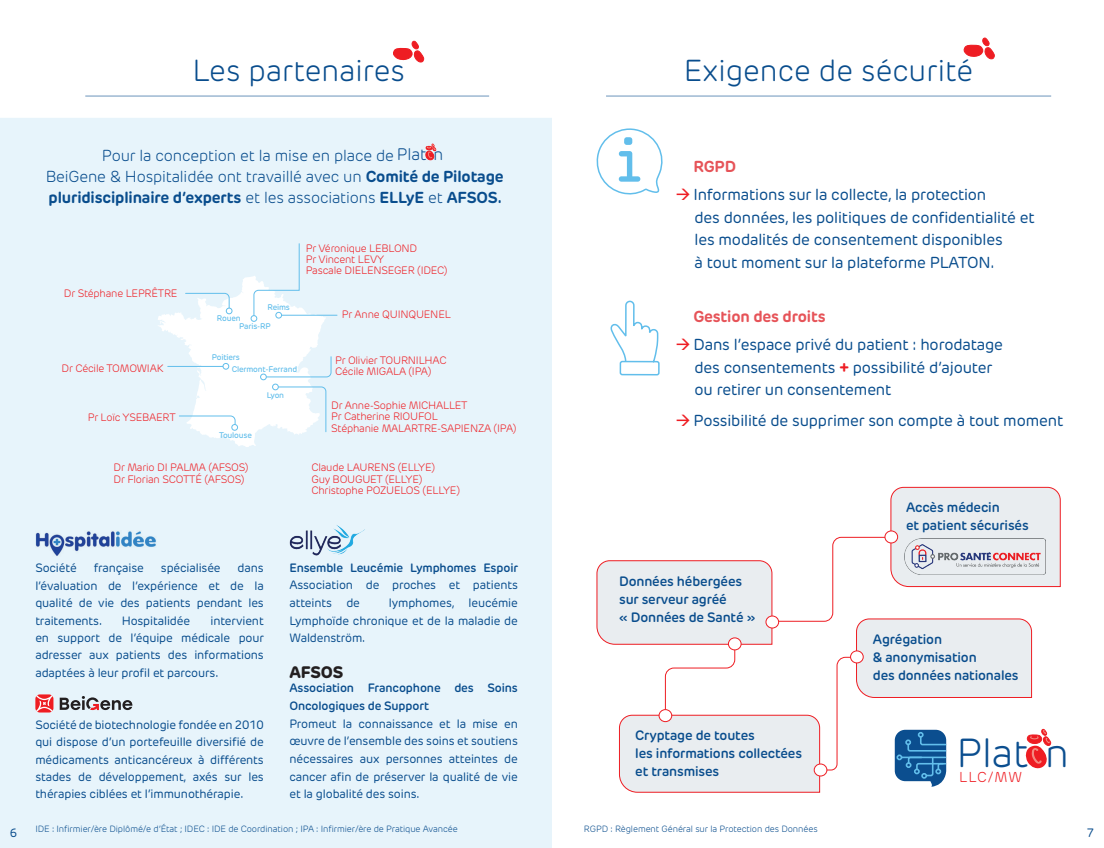
<style>
.page{position:relative;width:1104px;height:848px;background:#fff}
.page>*{position:absolute;margin:0;border:0;box-sizing:border-box;transform-origin:0 0}
.t1{font:300 40.05px "New Rubrik";color:#0b4e8f}
.t2{font:300 30px "New Rubrik";color:#094d8d}
.t3{font:800 16.5px "New Rubrik";letter-spacing:-.01em;color:#231f20}
.t4{font:15.75px/22.5px "New Rubrik";letter-spacing:-.01em;color:#094d8d}
.t5{font:300 15.75px/21px "New Rubrik";letter-spacing:-.01em;color:#094d8d;text-align:center}
.t6{font:700 15.75px "New Rubrik";letter-spacing:-.01em;color:#e65358}
.t7{font:300 14.25px "New Rubrik";color:#ee1d23}
.t8{font:600 13.5px/18px "New Rubrik";letter-spacing:-.01em;color:#094d8d}
.t9{font:12px/17.4px "New Rubrik";letter-spacing:-.01em;color:#094d8d;text-align:justify}
.t10{font:600 12px/17.7px "New Rubrik";letter-spacing:-.01em;color:#094d8d}
.t11{font:300 10.65px/11.4px "New Rubrik";letter-spacing:-.02em;color:#ee1d23}
.t12{font:300 9px "New Rubrik";letter-spacing:-.01em;color:#094d8d}
.t13{font:500 8.1px/7.8px "New Rubrik";letter-spacing:-.02em;color:#62beeb}
.s1{font-size:16.5px;color:#0b4e8f}
.s2{font-weight:700}
.s3{color:#ee1d23}
.s4{font-weight:700;color:#ee1d23}
</style>
<div class="page">
<div style="left:0;top:99px;width:552px;height:749px;background:#e7f4fb"></div>
<svg style="left:0;top:37px;width:1052px;height:81px"></svg>
<hr style="left:606px;top:96px;width:444px;height:1px;background:#094d8d">
<svg style="left:962px;top:38px;width:32px;height:22px"></svg>
<svg style="left:596px;top:128px;width:67px;height:67px"></svg>
<svg style="left:610px;top:300px;width:50px;height:76px"></svg>
<svg style="left:425px;top:144px;width:11px;height:17px"></svg>
<svg style="left:596px;top:487px;width:464px;height:306px"></svg>
<hr style="left:85px;top:96px;width:404px;height:1px;background:#094d8d">
<svg style="left:392px;top:41px;width:32px;height:22px"></svg>
<svg style="left:35px;top:694px;width:18px;height:18px"></svg>
<svg style="left:60px;top:696px;width:72px;height:14px"></svg>
<img style="left:35px;top:531px;width:121px;height:25px">
<img style="left:289px;top:525px;width:76px;height:31px">
<hr style="left:278px;top:315px;width:59px;height:1px;background:#62beeb">
<svg style="left:158px;top:243px;width:174px;height:204px"></svg>
<div style="left:231px;top:424px;width:7px;height:7px;border:1px solid #62beeb;border-radius:50%"></div>
<h2 class="t2" style="left:192px;top:52px;width:214px">Les partenaires</h2>
<h3 class="t5" style="left:46px;top:145px;width:459px">Pour la conception et la mise en place de <span class="s1">Plat n<br></span>BeiGene &amp; Hospitalidée ont travaillé avec un <span class="s2">Comité de Pilotage pluridisciplinaire d’experts</span> et les associations <span class="s2">ELLyE</span> et <span class="s2">AFSOS.</span></h3>
<p class="t11" style="left:64px;top:288px;width:115px">Dr Stéphane LEPRÊTRE</p>
<p class="t11" style="left:62px;top:362px;width:103px">Dr Cécile TOMOWIAK</p>
<p class="t11" style="left:88px;top:411px;width:89px">Pr Loïc YSEBAERT</p>
<p class="t11" style="left:306px;top:242px;width:143px">Pr Véronique LEBLOND<br>Pr Vincent LEVY<br>Pascale DIELENSEGER (IDEC)</p>
<p class="t13" style="left:267px;top:303px;width:24px">Reims</p>
<p class="t13" style="left:239px;top:315px;width:33px;text-indent:-22px">Rouen<br>Paris-RP</p>
<p class="t13" style="left:212px;top:353px;width:30px">Poitiers</p>
<p class="t13" style="left:231px;top:365px;width:67px">Clermont-Ferrand</p>
<p class="t13" style="left:219px;top:431px;width:34px">Toulouse</p>
<p class="t13" style="left:266px;top:391px;width:19px">Lyon</p>
<p class="t11" style="left:342px;top:309px;width:110px">Pr Anne QUINQUENEL</p>
<p class="t11" style="left:335px;top:354px;width:113px">Pr Olivier TOURNILHAC<br>Cécile MIGALA (IPA)</p>
<p class="t11" style="left:331px;top:400px;width:187px">Dr Anne-Sophie MICHALLET<br>Pr Catherine RIOUFOL<br>Stéphanie MALARTRE-SAPIENZA (IPA)</p>
<p class="t11" style="left:114px;top:462px;width:136px">Dr Mario DI PALMA (AFSOS)<br>Dr Florian SCOTTÉ (AFSOS)</p>
<p class="t11" style="left:311px;top:462px;width:150px">Claude LAURENS (ELLYE)<br>Guy BOUGUET (ELLYE)<br>Christophe POZUELOS (ELLYE)</p>
<p class="t9" style="left:35px;top:559px;width:43px">Société</p>
<p class="t9" style="left:94px;top:559px;width:52px">française</p>
<p class="t9" style="left:161px;top:559px;width:61px">spécialisée</p>
<p class="t9" style="left:35px;top:559px;width:230px;text-indent:202px">dans l’évaluation de l’expérience et de la qualité de vie des patients pendant les traitements.</p>
<p class="t9" style="left:122px;top:612px;width:70px">Hospitalidée</p>
<p class="t9" style="left:35px;top:612px;width:230px;text-indent:175px">intervient en support de l’équipe médicale pour adresser aux patients des informations adaptées à leur profil et parcours.</p>
<p class="t9" style="left:35px;top:716px;width:230px">Société de biotechnologie fondée en 2010 qui dispose d’un portefeuille diversifié de médicaments anticancéreux à différents stades de développement, axés sur les thérapies ciblées et l’immunothérapie.</p>
<p class="t10" style="left:289px;top:559px;width:230px">Ensemble Leucémie Lymphomes Espoir</p>
<p class="t9" style="left:289px;top:576px;width:230px">Association de proches et patients atteints de</p>
<p class="t9" style="left:289px;top:594px;width:230px;text-indent:99px">lymphomes, leucémie Lymphoïde chronique et de la maladie de Waldenström.</p>
<h3 class="t3" style="left:289px;top:661px;width:55px">AFSOS</h3>
<p class="t10" style="left:289px;top:679px;width:230px">Association Francophone des Soins<br>Oncologiques de Support</p>
<p class="t9" style="left:289px;top:714px;width:230px">Promeut la connaissance et la mise en œuvre de l’ensemble des soins et soutiens nécessaires aux personnes atteintes de cancer afin de préserver la qualité de vie et la globalité des soins.</p>
<h2 class="t2" style="left:683px;top:52px;width:290px">Exigence de sécurité</h2>
<h3 class="t6" style="left:693px;top:156px;width:44px">RGPD</h3>
<h3 class="t4" style="left:694px;top:183px;width:341px;text-indent:-19px"><span class="s3">→</span> Informations sur la collecte, la protection<br>des données, les politiques de confidentialité et les modalités de consentement disponibles<br>à tout moment sur la plateforme PLATON.</h3>
<h3 class="t6" style="left:693px;top:306px;width:134px">Gestion des droits</h3>
<h3 class="t4" style="left:694px;top:333px;width:310px;text-indent:-19px"><span class="s3">→</span> Dans l’espace privé du patient : horodatage des consentements <span class="s4">+</span> possibilité d’ajouter ou retirer un consentement</h3>
<h3 class="t4" style="left:675px;top:409px;width:389px"><span class="s3">→</span> Possibilité de supprimer son compte à tout moment</h3>
<p class="t8" style="left:619px;top:572px;width:138px">Données hébergées sur serveur agréé<br>« Données de Santé »</p>
<p class="t8" style="left:635px;top:727px;width:168px">Cryptage de toutes<br>les informations collectées et transmises</p>
<p class="t8" style="left:905px;top:498px;width:124px">Accès médecin<br>et patient sécurisés</p>
<p class="t8" style="left:872px;top:630px;width:147px">Agrégation<br>&amp; anonymisation<br>des données nationales</p>
<h1 class="t1" style="left:956px;top:729px;width:114px">Plat n</h1>
<p class="t7" style="left:958px;top:768px;width:64px">LLC/MW</p>
<p class="t12" style="left:35px;top:824px;width:424px">IDE : Infirmier/ère Diplômé/e d’État ; IDEC : IDE de Coordination ; IPA : Infirmier/ère de Pratique Avancée</p>
<p class="t12" style="left:583px;top:824px;width:235px">RGPD : Règlement Général sur la Protection des Données</p>
<p class="t9" style="left:10px;top:824px;width:9px">6</p>
<p class="t9" style="left:1086px;top:824px;width:9px">7</p>
</div>
